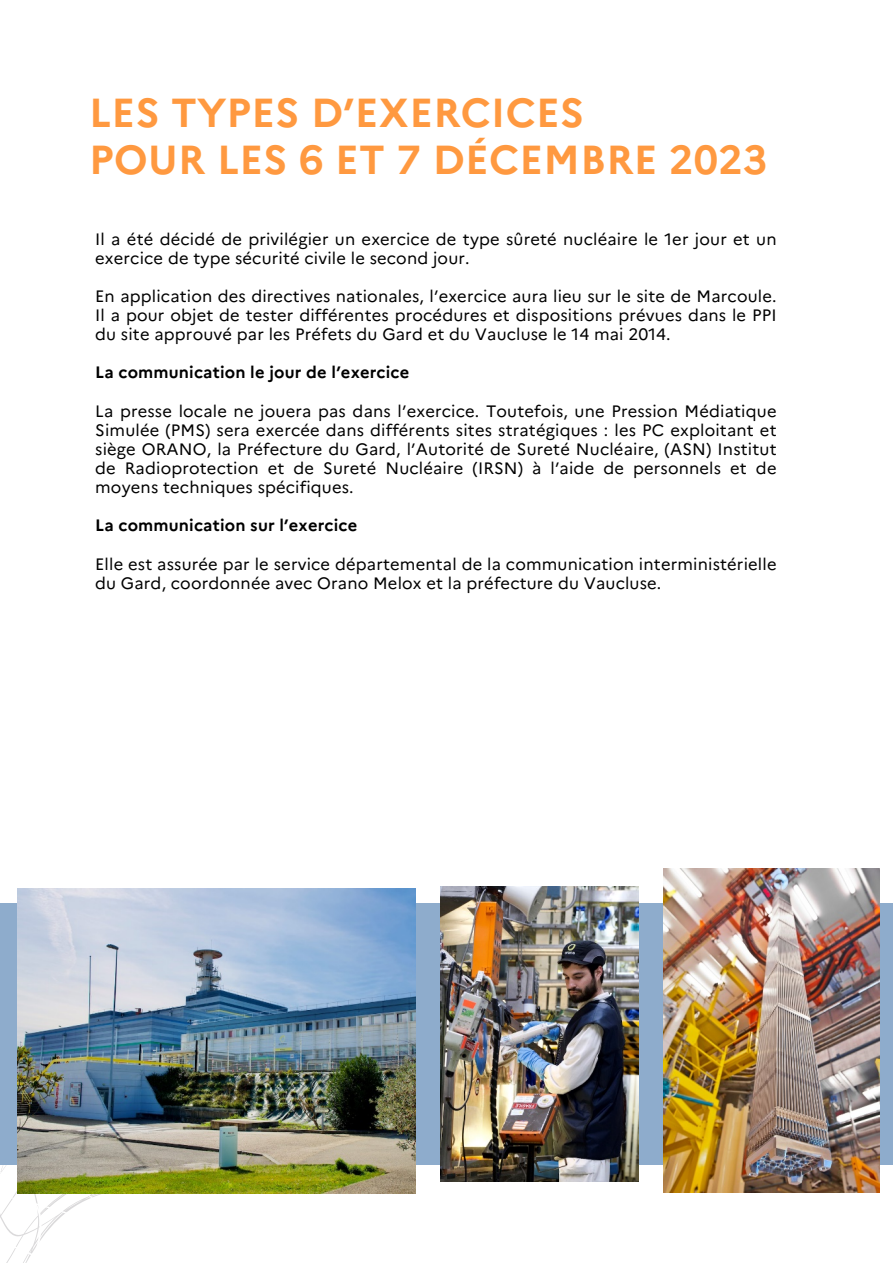
<style>
.page{position:relative;width:893px;height:1264px;background:#fff}
.page>*{position:absolute;margin:0;border:0;box-sizing:border-box;transform-origin:0 0}
.t1{font:700 40.5px "Marianne";letter-spacing:.01em;color:#ff9940}
.t2{font:16.5px/19px "Marianne";letter-spacing:.01em;color:#000}
.t3{font:700 16.5px "Marianne";letter-spacing:.01em;color:#000}
</style>
<div class="page">
<svg style="left:0;top:1164px;width:113px;height:98px"></svg>
<div style="left:0;top:903px;width:892px;height:261px;background:#8eaccc"></div>
<img style="left:17px;top:888px;width:398px;height:304px">
<img style="left:440px;top:886px;width:198px;height:295px">
<img style="left:663px;top:868px;width:216px;height:323px">
<p class="t1" style="left:89px;top:87px;width:496px">LES TYPES D’EXERCICES</p>
<p class="t1" style="left:89px;top:135px;width:679px">POUR LES 6 ET 7 DÉCEMBRE 2023</p>
<p class="t2" style="left:95px;top:229px;width:682px">Il a été décidé de privilégier un exercice de type sûreté nucléaire le 1er jour et un exercice de type sécurité civile le second jour.</p>
<p class="t2" style="left:95px;top:286px;width:682px;text-align:justify">En application des directives nationales, l’exercice aura lieu sur le site de Marcoule.<br>Il a pour objet de tester différentes procédures et dispositions prévues dans le PPI du site approuvé par les Préfets du Gard et du Vaucluse le 14 mai 2014.</p>
<p class="t3" style="left:95px;top:362px;width:315px">La communication le jour de l’exercice</p>
<p class="t2" style="left:95px;top:401px;width:682px;text-align:justify">La presse locale ne jouera pas dans l’exercice. Toutefois, une Pression Médiatique Simulée (PMS) sera exercée dans différents sites stratégiques : les PC exploitant et siège ORANO, la Préfecture du Gard, l’Autorité de Sureté Nucléaire, (ASN) Institut de Radioprotection et de Sureté Nucléaire (IRSN) à l’aide de personnels et de moyens techniques spécifiques.</p>
<p class="t3" style="left:95px;top:515px;width:263px">La communication sur l’exercice</p>
<p class="t2" style="left:95px;top:554px;width:682px">Elle est assurée par le service départemental de la communication interministérielle du Gard, coordonnée avec Orano Melox et la préfecture du Vaucluse.</p>
</div>
